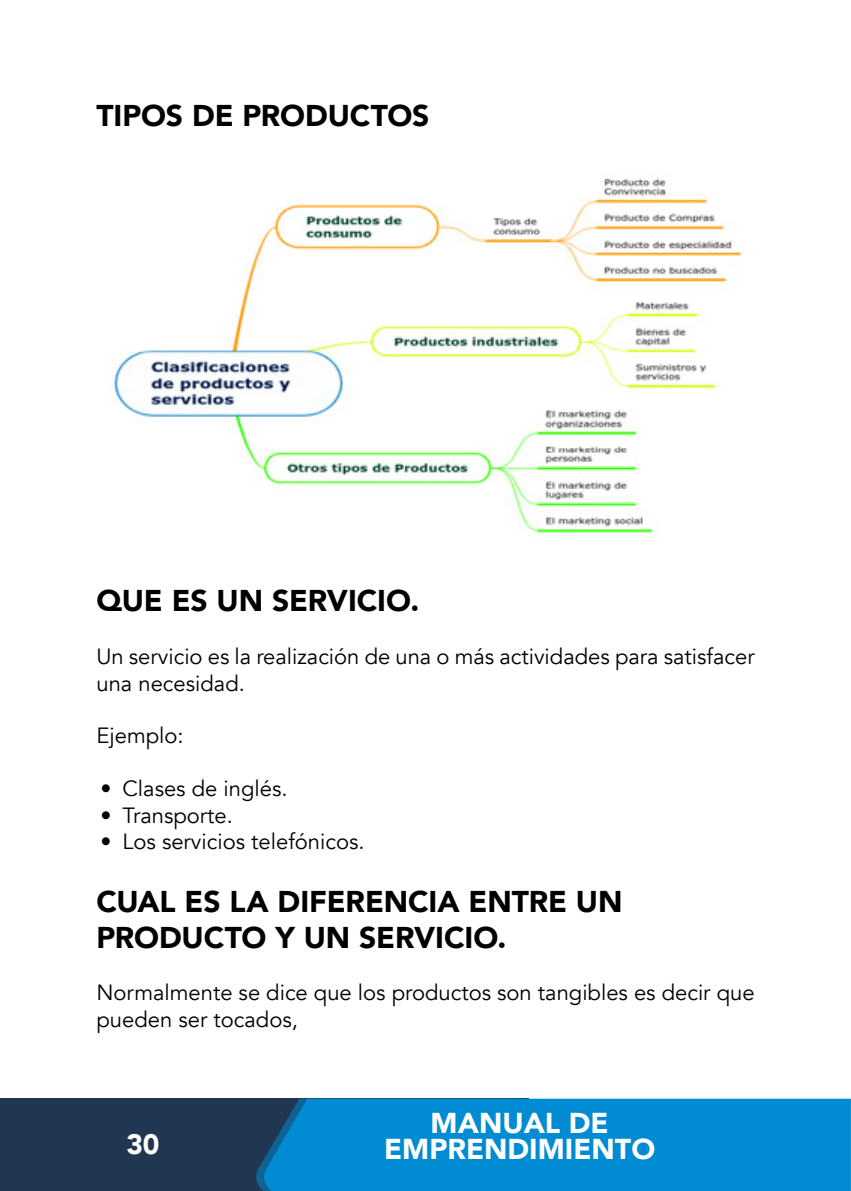
<style>
.page{position:relative;width:851px;height:1191px;background:#fff}
.page>*{position:absolute;margin:0;border:0;box-sizing:border-box;transform-origin:0 0}
.t1{font:900 30px/36px "Avenir";letter-spacing:-.005em;color:#000}
.t2{font:900 28.6px/26.2px "Avenir";color:#fff;text-align:center}
.t3{font:900 28px "Avenir";color:#fff}
.t4{font:22px/26.4px "Avenir";color:#000}
</style>
<div class="page">
<div style="left:0;top:1098px;width:528px;height:93px;background:#213650"></div>
<div style="left:260px;top:1098px;width:590px;height:93px;background:#008bd2"></div>
<svg style="left:850px;top:1098px;width:1px;height:93px"></svg>
<img style="left:113px;top:178px;width:629px;height:356px">
<h1 class="t1" style="left:96px;top:97px;width:334px">TIPOS DE PRODUCTOS</h1>
<h1 class="t1" style="left:96px;top:582px;width:324px">QUE ES UN SERVICIO.</h1>
<p class="t4" style="left:96px;top:644px;width:659px">Un servicio es la realización de una o más actividades para satisfacer una necesidad.</p>
<p class="t4" style="left:96px;top:723px;width:89px">Ejemplo:</p>
<p class="t4" style="left:100px;top:776px;width:189px">• Clases de inglés.</p>
<p class="t4" style="left:100px;top:802px;width:134px">• Transporte.</p>
<p class="t4" style="left:100px;top:828px;width:266px">• Los servicios telefónicos.</p>
<h1 class="t1" style="left:96px;top:882px;width:527px">CUAL ES LA DIFERENCIA ENTRE UN<br>PRODUCTO Y UN SERVICIO.</h1>
<p class="t4" style="left:96px;top:980px;width:659px">Normalmente se dice que los productos son tangibles es decir que pueden ser tocados,</p>
<p class="t3" style="left:126px;top:1120px;width:35px">30</p>
<h2 class="t2" style="left:384px;top:1109px;width:272px">MANUAL DE<br>EMPRENDIMIENTO</h2>
</div>
